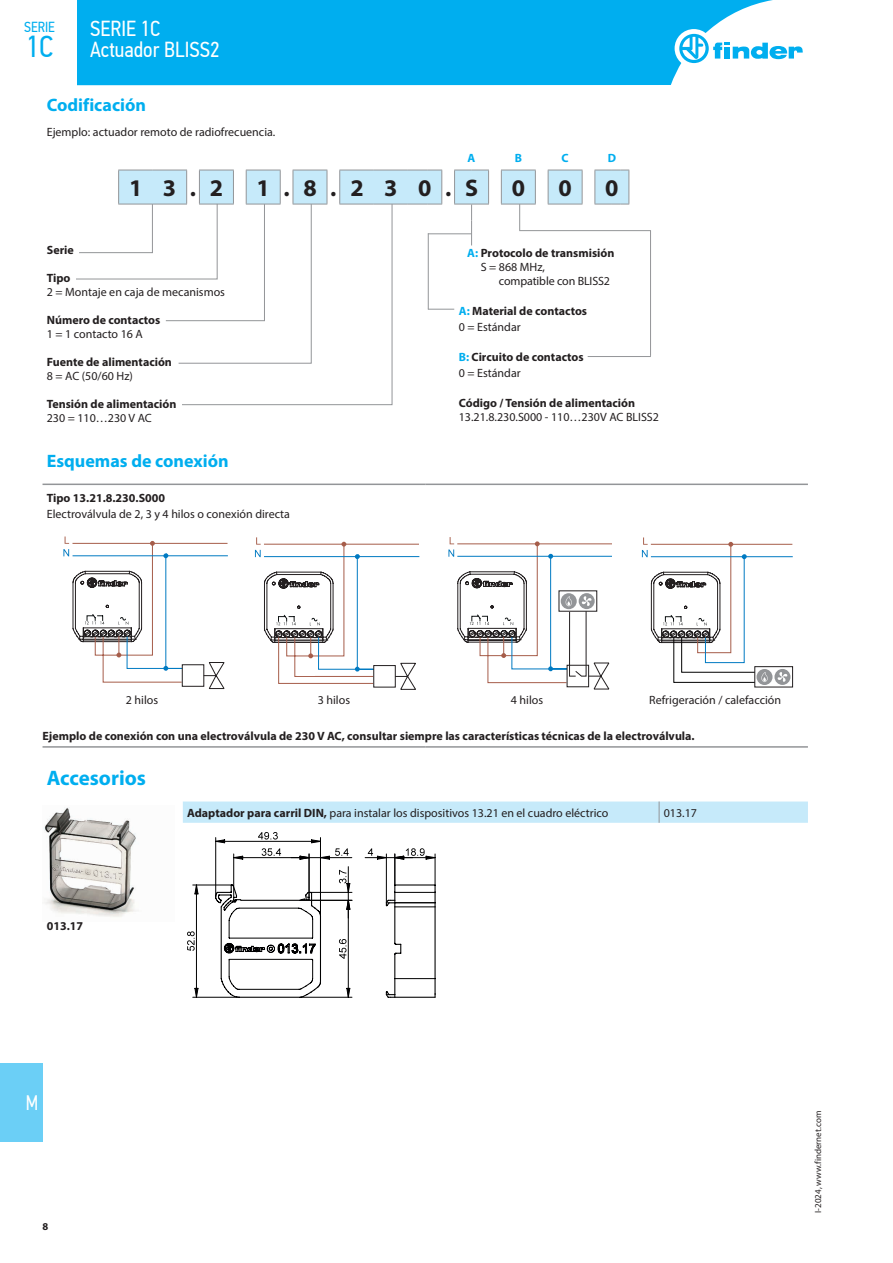
<style>
.page{position:relative;width:893px;height:1263px;background:#fff}
.page>*{position:absolute;margin:0;border:0;box-sizing:border-box;transform-origin:0 0}
.t1{font:30.3px "PF Din Text Cond Pro";color:#00aeef}
.t2{font:700 24px "Myriad Pro";color:#231f20}
.t3{font:21.75px/21px "PF Din Text Cond Pro";color:#fff}
.t4{font:700 21px "Myriad Pro";color:#00aeef}
.t5{font:21px "PF Din Text Cond Pro";color:#fff;scale:.9 1}
.t6{font:700 18px "Myriad Pro";color:#00aeef}
.t7{font:14.55px "PF Din Text Cond Pro";color:#00aeef}
.t8{font:12px "Myriad Pro";color:#231f20}
.t9{font:700 12px/16.2px "Myriad Pro";color:#231f20}
.t10{font:700 12px "Myriad Pro";color:#00aeef}
.t11{font:700 10.5px "Myriad Pro";color:#231f20}
.t12{font:9px "Myriad Pro";color:#231f20}
.s1{color:#00aeef}
.s2{font-weight:400}
.s3{font-weight:700}
</style>
<div class="page">
<div style="left:0;top:1063px;width:43px;height:79px;background:#6bcff6"></div>
<div style="left:77px;top:0;width:696px;height:85px;background:#00aeef"></div>
<div style="left:675px;top:29px;width:38px;height:39px;background:#fff;border-radius:50%"></div>
<svg style="left:679px;top:34px;width:124px;height:29px"></svg>
<hr style="left:43px;top:746px;width:382px;height:2px;background:#939598">
<hr style="left:425px;top:746px;width:383px;height:2px;background:#939598">
<hr style="left:43px;top:484px;width:382px;height:1px;background:#939598">
<hr style="left:425px;top:484px;width:383px;height:1px;background:#939598">
<svg style="left:756px;top:669px;width:16px;height:16px"></svg>
<svg style="left:774px;top:669px;width:16px;height:16px"></svg>
<svg style="left:642px;top:537px;width:151px;height:146px"></svg>
<svg style="left:63px;top:536px;width:165px;height:153px"></svg>
<hr style="left:264px;top:544px;width:155px;height:1px;background:#a65d4a">
<hr style="left:264px;top:556px;width:155px;height:1px;background:#007ac2">
<div style="left:373px;top:665px;width:23px;height:23px;border:1px solid #231f20"></div>
<svg style="left:394px;top:662px;width:22px;height:28px"></svg>
<svg style="left:255px;top:537px;width:120px;height:151px"></svg>
<svg style="left:448px;top:537px;width:163px;height:152px"></svg>
<div style="left:297px;top:668px;width:18px;height:7px;background:#fff"></div>
<div style="left:278px;top:684px;width:25px;height:7px;background:#fff"></div>
<img style="left:44px;top:807px;width:92px;height:110px">
<svg style="left:183px;top:801px;width:625px;height:22px;background:#c7eaf9"></svg>
<svg style="left:214px;top:883px;width:108px;height:115px"></svg>
<svg style="left:385px;top:884px;width:51px;height:114px"></svg>
<hr style="left:395px;top:902px;width:40px;height:1px;background:#000001">
<hr style="left:320px;top:837px;width:1px;height:79px;background:#000001">
<hr style="left:215px;top:837px;width:1px;height:60px;background:#000001">
<svg style="left:258px;top:832px;width:20px;height:7px"></svg>
<svg style="left:215px;top:840px;width:10px;height:3px"></svg>
<hr style="left:216px;top:841px;width:104px;height:1px;background:#000001">
<hr style="left:193px;top:885px;width:39px;height:1px;background:#000001">
<hr style="left:193px;top:997px;width:46px;height:1px;background:#000001">
<svg style="left:187px;top:931px;width:8px;height:20px"></svg>
<svg style="left:195px;top:885px;width:3px;height:9px"></svg>
<svg style="left:195px;top:988px;width:3px;height:9px"></svg>
<hr style="left:196px;top:885px;width:1px;height:112px;background:#000001">
<hr style="left:435px;top:854px;width:1px;height:31px;background:#000001">
<hr style="left:395px;top:854px;width:1px;height:31px;background:#000001">
<hr style="left:386px;top:854px;width:1px;height:49px;background:#000001">
<svg style="left:395px;top:848px;width:40px;height:11px"></svg>
<svg style="left:368px;top:848px;width:19px;height:11px"></svg>
<hr style="left:365px;top:857px;width:48px;height:1px;background:#000001">
<hr style="left:291px;top:857px;width:61px;height:1px;background:#000001">
<hr style="left:309px;top:854px;width:1px;height:43px;background:#000001">
<hr style="left:233px;top:854px;width:1px;height:43px;background:#000001">
<svg style="left:262px;top:848px;width:19px;height:8px"></svg>
<svg style="left:300px;top:840px;width:49px;height:19px"></svg>
<svg style="left:233px;top:856px;width:10px;height:3px"></svg>
<hr style="left:234px;top:857px;width:75px;height:1px;background:#000001">
<hr style="left:300px;top:997px;width:52px;height:1px;background:#000001">
<svg style="left:339px;top:939px;width:7px;height:20px"></svg>
<svg style="left:347px;top:988px;width:3px;height:9px"></svg>
<hr style="left:348px;top:900px;width:1px;height:97px;background:#000001">
<hr style="left:310px;top:892px;width:42px;height:1px;background:#000001">
<hr style="left:300px;top:900px;width:52px;height:1px;background:#000001">
<svg style="left:339px;top:870px;width:11px;height:22px"></svg>
<svg style="left:347px;top:901px;width:3px;height:8px"></svg>
<hr style="left:348px;top:867px;width:1px;height:51px;background:#000001">
<hr style="left:650px;top:230px;width:1px;height:126px;background:#939598">
<hr style="left:588px;top:356px;width:63px;height:1px;background:#939598">
<svg style="left:76px;top:170px;width:553px;height:235px"></svg>
<hr style="left:519px;top:230px;width:132px;height:1px;background:#939598">
<p class="t7" style="left:24px;top:19px;width:32px">SERIE</p>
<h1 class="t1" style="left:26px;top:28px;width:29px">1C</h1>
<h3 class="t3" style="left:90px;top:18px;width:131px">SERIE 1C<br>Actuador BLISS2</h3>
<h3 class="t6" style="left:47px;top:93px;width:101px">Codificación</h3>
<p class="t8" style="left:47px;top:125px;width:230px">Ejemplo: actuador remoto de radiofrecuencia.</p>
<p class="t10" style="left:468px;top:150px;width:9px">A</p>
<p class="t10" style="left:515px;top:150px;width:9px">B</p>
<p class="t10" style="left:562px;top:150px;width:9px">C</p>
<p class="t10" style="left:608px;top:150px;width:10px">D</p>
<h2 class="t2" style="left:129px;top:172px;width:95px">1 3.2</h2>
<h2 class="t2" style="left:257px;top:172px;width:223px">1.8.2 3 0.S</h2>
<h2 class="t2" style="left:512px;top:172px;width:15px">0</h2>
<h2 class="t2" style="left:558px;top:172px;width:15px">0</h2>
<h2 class="t2" style="left:605px;top:172px;width:15px">0</h2>
<p class="t9" style="left:47px;top:242px;width:29px">Serie</p>
<p class="t9" style="left:47px;top:270px;width:25px">Tipo</p>
<p class="t8" style="left:47px;top:285px;width:180px">2 = Montaje en caja de mecanismos</p>
<p class="t9" style="left:47px;top:312px;width:115px">Número de contactos</p>
<p class="t8" style="left:47px;top:327px;width:98px">1 = 1 contacto 16 A</p>
<p class="t9" style="left:47px;top:354px;width:127px">Fuente de alimentación</p>
<p class="t8" style="left:47px;top:369px;width:88px">8 = AC (50/60 Hz)</p>
<p class="t9" style="left:47px;top:395px;width:131px">Tensión de alimentación</p>
<p class="t8" style="left:47px;top:410px;width:107px">230 = 110…230 V AC</p>
<h3 class="t6" style="left:47px;top:449px;width:183px">Esquemas de conexión</h3>
<p class="t9" style="left:47px;top:489px;width:120px">Tipo 13.21.8.230.S000</p>
<p class="t8" style="left:47px;top:507px;width:245px">Electroválvula de 2, 3 y 4 hilos o conexión directa</p>
<p class="t9" style="left:481px;top:245px;width:135px;line-height:14px;text-indent:-13px"><span class="s1">A:</span> Protocolo de transmisión<br><span class="s2">S = 868 MHz,</span></p>
<p class="t8" style="left:499px;top:273px;width:113px">compatible con BLISS2</p>
<p class="t9" style="left:459px;top:302px;width:130px"><span class="s1">A:</span> Material de contactos<br><span class="s2">0 = Estándar</span></p>
<p class="t9" style="left:459px;top:348px;width:126px"><span class="s1">B:</span> Circuito de contactos<br><span class="s2">0 = Estándar</span></p>
<p class="t9" style="left:459px;top:395px;width:178px">Código / Tensión de alimentación</p>
<p class="t8" style="left:459px;top:410px;width:202px">13.21.8.230.S000 - 110…230V AC BLISS2</p>
<p class="t8" style="left:126px;top:693px;width:34px">2 hilos</p>
<p class="t8" style="left:318px;top:693px;width:34px">3 hilos</p>
<p class="t8" style="left:511px;top:692px;width:34px">4 hilos</p>
<p class="t8" style="left:649px;top:693px;width:133px">Refrigeración / calefacción</p>
<p class="t9" style="left:43px;top:728px;width:654px">Ejemplo de conexión con una electroválvula de 230 V AC, consultar siempre las características técnicas de la electroválvula.</p>
<h3 class="t4" style="left:47px;top:764px;width:101px">Accesorios</h3>
<p class="t9" style="left:47px;top:917px;width:38px">013.17</p>
<p class="t8" style="left:187px;top:805px;width:423px"><span class="s3">Adaptador para carril DIN,</span> para instalar los dispositivos 13.21 en el cuadro eléctrico</p>
<p class="t8" style="left:664px;top:805px;width:35px">013.17</p>
<h3 class="t5" style="left:26px;top:1091px;width:15px">M</h3>
<p class="t11" style="left:43px;top:1219px;width:7px">8</p>
<p class="t12" style="left:812px;top:1213px;width:103px;rotate:-90deg">I-2024, www.findernet.com</p>
</div>
